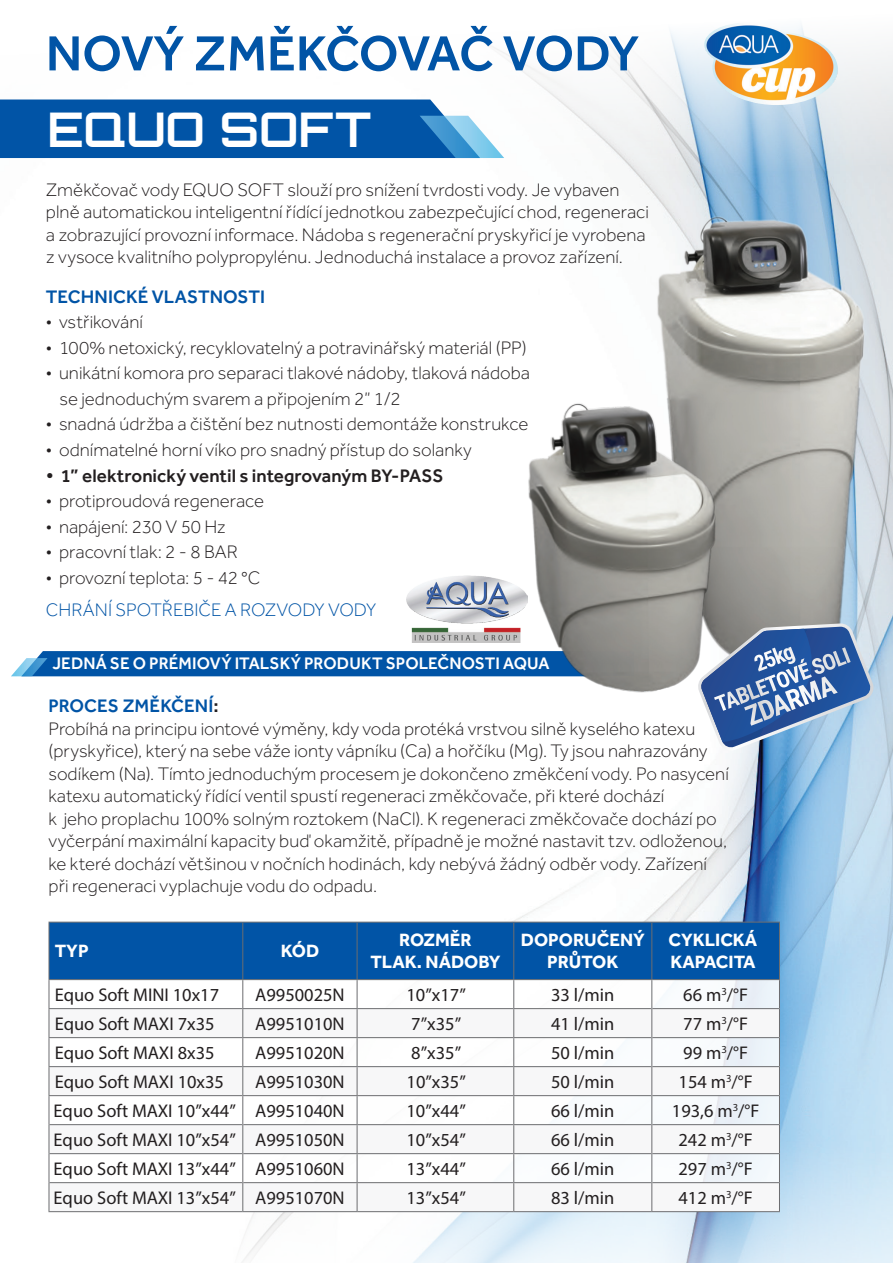
<style>
.page{position:relative;width:893px;height:1263px;background:#fff}
.page>*{position:absolute;margin:0;border:0;box-sizing:border-box;transform-origin:0 0}
.t1{font:500 51px "Effra";letter-spacing:-.02em;color:#0154a6}
.t2{font:700 47.85px "Orbitron";letter-spacing:-.005em;color:#fff}
.t3{font:300 18.75px/22.5px "Effra";color:#231f20}
.t4{font:500 18.75px "Effra";color:#231f20}
.t5{font:300 18.75px "Effra";letter-spacing:-.005em;color:#0154a6}
.t6{font:500 18.75px "Effra";letter-spacing:.005em;color:#0154a6}
.t7{font:18.45px "Myriad Pro";color:#231f20}
.t8{font:700 18.45px/22px "Effra";color:#fff;text-align:center}
.t9{font:500 17.25px "Effra";letter-spacing:.005em;color:#fff}
.s1{font-weight:500;color:#0154a6}
.s2{font-weight:500}
</style>
<div class="page">
<img style="left:11px;top:676px;width:882px;height:349px">
<svg style="left:0;top:31px;width:893px;height:181px"></svg>
<svg style="left:48px;top:1025px;width:845px;height:238px"></svg>
<img style="left:657px;top:212px;width:236px;height:467px">
<svg style="left:11px;top:651px;width:504px;height:25px;background:#0c5caa"></svg>
<img style="left:515px;top:400px;width:215px;height:304px">
<svg style="left:0;top:99px;width:504px;height:59px;background:#1865af"></svg>
<img style="left:704px;top:23px;width:134px;height:83px">
<img style="left:406px;top:575px;width:121px;height:68px">
<svg style="left:697px;top:623px;width:178px;height:129px;background:#7795be"></svg>
<hr style="left:48px;top:1095px;width:194px;height:1px;background:#6c6d70">
<hr style="left:48px;top:1211px;width:195px;height:1px;background:#6c6d70">
<hr style="left:48px;top:922px;width:195px;height:1px;background:#6c6d70">
<hr style="left:48px;top:979px;width:195px;height:1px;background:#6c6d70">
<hr style="left:48px;top:1008px;width:195px;height:1px;background:#6c6d70">
<hr style="left:48px;top:1037px;width:195px;height:1px;background:#6c6d70">
<hr style="left:48px;top:1066px;width:195px;height:1px;background:#6c6d70">
<hr style="left:243px;top:1211px;width:114px;height:1px;background:#6c6d70">
<hr style="left:357px;top:1211px;width:157px;height:1px;background:#6c6d70">
<hr style="left:514px;top:1211px;width:138px;height:1px;background:#6c6d70">
<hr style="left:652px;top:1211px;width:128px;height:1px;background:#6c6d70">
<svg style="left:49px;top:922px;width:731px;height:289px"></svg>
<h1 class="t1" style="left:46px;top:23px;width:595px">NOVÝ ZMĚKČOVAČ VODY</h1>
<h2 class="t2" style="left:47px;top:100px;width:326px">EQUO SOFT</h2>
<p class="t3" style="left:46px;top:178px;width:604px">Změkčovač vody EQUO SOFT slouží pro snížení tvrdosti vody. Je vybaven plně automatickou inteligentní řídící jednotkou zabezpečující chod, regeneraci a zobrazující provozní informace. Nádoba s regenerační pryskyřicí je vyrobena z vysoce kvalitního polypropylénu. Jednoduchá instalace a provoz zařízení.</p>
<p class="t6" style="left:46px;top:285px;width:221px">TECHNICKÉ VLASTNOSTI</p>
<p class="t3" style="left:46px;top:311px;width:99px">• vstřikování</p>
<p class="t3" style="left:46px;top:336px;width:482px">• 100% netoxický, recyklovatelný a potravinářský materiál (PP)</p>
<p class="t3" style="left:59px;top:360px;width:472px;line-height:25.5px;text-indent:-14px">• unikátní komora pro separaci tlakové nádoby, tlaková nádoba se jednoduchým svarem a připojením 2” 1/2</p>
<p class="t3" style="left:46px;top:413px;width:484px">• snadná údržba a čištění bez nutnosti demontáže konstrukce</p>
<p class="t3" style="left:46px;top:438px;width:428px">• odnímatelné horní víko pro snadný přístup do solanky</p>
<p class="t4" style="left:46px;top:464px;width:399px">• 1” elektronický ventil s integrovaným BY-PASS</p>
<p class="t3" style="left:46px;top:489px;width:220px">• protiproudová regenerace</p>
<p class="t3" style="left:46px;top:515px;width:181px">• napájení: 230 V 50 Hz</p>
<p class="t3" style="left:46px;top:540px;width:194px">• pracovní tlak: 2 - 8 BAR</p>
<p class="t3" style="left:46px;top:566px;width:216px">• provozní teplota: 5 - 42 °C</p>
<p class="t5" style="left:46px;top:600px;width:332px">CHRÁNÍ SPOTŘEBIČE A ROZVODY VODY</p>
<p class="t9" style="left:52px;top:653px;width:499px">JEDNÁ SE O PRÉMIOVÝ ITALSKÝ PRODUKT SPOLEČNOSTI AQUA</p>
<p class="t3" style="left:48px;top:695px;width:682px"><span class="s1">PROCES ZMĚKČENÍ</span><span class="s2">:<br></span>Probíhá na principu iontové výměny, kdy voda protéká vrstvou silně kyselého katexu (pryskyřice), který na sebe váže ionty vápníku (Ca) a hořčíku (Mg). Ty jsou nahrazovány sodíkem (Na). Tímto jednoduchým procesem je dokončeno změkčení vody. Po nasycení katexu automatický řídící ventil spustí regeneraci změkčovače, při které dochází<br>k jeho proplachu 100% solným roztokem (NaCl). K regeneraci změkčovače dochází po vyčerpání maximální kapacity buď okamžitě, případně je možné nastavit tzv. odloženou, ke které dochází většinou v nočních hodinách, kdy nebývá žádný odběr vody. Zařízení při regeneraci vyplachuje vodu do odpadu.</p>
<p class="t8" style="left:55px;top:939px;width:35px">TYP</p>
<p class="t8" style="left:281px;top:939px;width:40px">KÓD</p>
<p class="t8" style="left:370px;top:928px;width:132px">ROZMĚR<br>TLAK. NÁDOBY</p>
<p class="t8" style="left:521px;top:928px;width:126px">DOPORUČENÝ<br>PRŮTOK</p>
<p class="t8" style="left:669px;top:928px;width:90px;text-align:left">CYKLICKÁ<br>KAPACITA</p>
<p class="t7" style="left:55px;top:983px;width:166px">Equo Soft MINI 10x17</p>
<p class="t7" style="left:255px;top:983px;width:91px">A9950025N</p>
<p class="t7" style="left:407px;top:983px;width:61px">10”x17”</p>
<p class="t7" style="left:551px;top:983px;width:65px">33 l/min</p>
<p class="t7" style="left:683px;top:983px;width:66px">66 m<sup>3</sup>/°F</p>
<p class="t7" style="left:55px;top:1012px;width:161px">Equo Soft MAXI 7x35</p>
<p class="t7" style="left:255px;top:1012px;width:91px">A9951010N</p>
<p class="t7" style="left:411px;top:1012px;width:51px">7”x35”</p>
<p class="t7" style="left:551px;top:1012px;width:65px">41 l/min</p>
<p class="t7" style="left:683px;top:1012px;width:66px">77 m<sup>3</sup>/°F</p>
<p class="t7" style="left:55px;top:1041px;width:161px">Equo Soft MAXI 8x35</p>
<p class="t7" style="left:255px;top:1041px;width:91px">A9951020N</p>
<p class="t7" style="left:411px;top:1041px;width:51px">8”x35”</p>
<p class="t7" style="left:551px;top:1041px;width:65px">50 l/min</p>
<p class="t7" style="left:683px;top:1041px;width:66px">99 m<sup>3</sup>/°F</p>
<p class="t7" style="left:55px;top:1070px;width:171px">Equo Soft MAXI 10x35</p>
<p class="t7" style="left:255px;top:1070px;width:91px">A9951030N</p>
<p class="t7" style="left:407px;top:1070px;width:61px">10”x35”</p>
<p class="t7" style="left:551px;top:1070px;width:65px">50 l/min</p>
<p class="t7" style="left:678px;top:1070px;width:76px">154 m<sup>3</sup>/°F</p>
<p class="t7" style="left:54px;top:1099px;width:293px">Equo Soft MAXI 10”x44” A9951040N</p>
<p class="t7" style="left:407px;top:1099px;width:61px">10”x44”</p>
<p class="t7" style="left:551px;top:1099px;width:65px">66 l/min</p>
<p class="t7" style="left:672px;top:1099px;width:89px">193,6 m<sup>3</sup>/°F</p>
<p class="t7" style="left:54px;top:1128px;width:293px">Equo Soft MAXI 10”x54” A9951050N</p>
<p class="t7" style="left:407px;top:1128px;width:61px">10”x54”</p>
<p class="t7" style="left:551px;top:1128px;width:65px">66 l/min</p>
<p class="t7" style="left:678px;top:1128px;width:76px">242 m<sup>3</sup>/°F</p>
<p class="t7" style="left:54px;top:1157px;width:293px">Equo Soft MAXI 13”x44” A9951060N</p>
<p class="t7" style="left:407px;top:1157px;width:61px">13”x44”</p>
<p class="t7" style="left:551px;top:1157px;width:65px">66 l/min</p>
<p class="t7" style="left:678px;top:1157px;width:76px">297 m<sup>3</sup>/°F</p>
<p class="t7" style="left:54px;top:1186px;width:293px">Equo Soft MAXI 13”x54” A9951070N</p>
<p class="t7" style="left:407px;top:1186px;width:61px">13”x54”</p>
<p class="t7" style="left:551px;top:1186px;width:65px">83 l/min</p>
<p class="t7" style="left:678px;top:1186px;width:76px">412 m<sup>3</sup>/°F</p>
</div>
